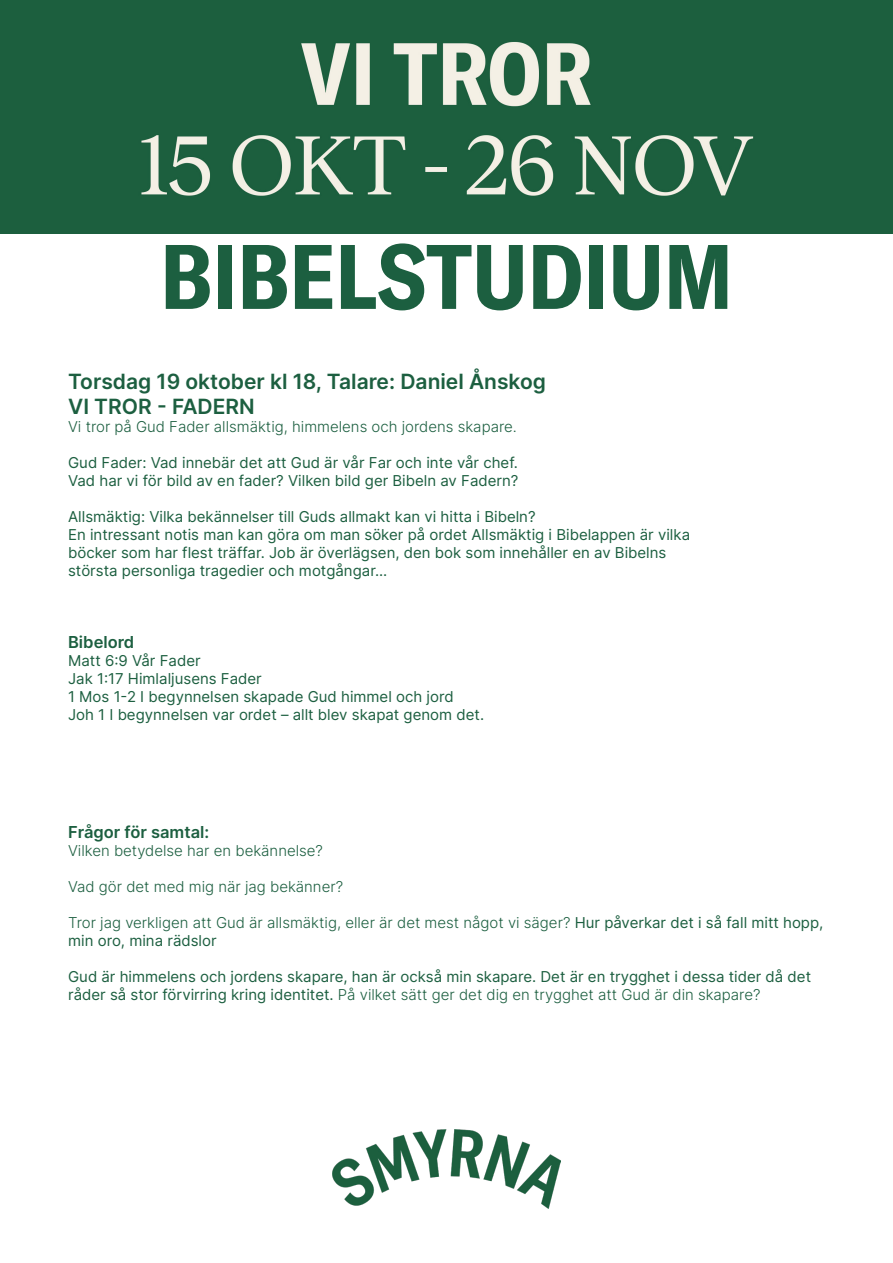
<style>
.page{position:relative;width:893px;height:1263px;background:#fff}
.page>*{position:absolute;margin:0;border:0;box-sizing:border-box;transform-origin:0 0}
.t1{font:700 condensed 90px "GT America";color:#1c5f40}
.t2{font:600 21px "Inter";color:#1c5f40}
.t3{font:600 16.5px "Inter";color:#1c5f40}
.t4{font:15px/18px "Inter";color:#1c5f40}
.t5{font:300 15px/18px "Inter";color:#1c5f40}
.s1{font-weight:400}
.s2{font-weight:300}
</style>
<div class="page">
<img style="left:332px;top:1130px;width:229px;height:79px">
<img style="left:0;top:0;width:893px;height:234px">
<p class="t1" style="left:160px;top:222px;width:574px">BIBELSTUDIUM</p>
<p class="t2" style="left:68px;top:366px;width:479px">Torsdag 19 oktober kl 18, Talare: Daniel Ånskog</p>
<p class="t2" style="left:68px;top:391px;width:188px">VI TROR - FADERN</p>
<p class="t5" style="left:68px;top:417px;width:450px">Vi tror på Gud Fader allsmäktig, himmelens och jordens skapare.</p>
<p class="t4" style="left:68px;top:453px;width:451px">Gud Fader: Vad innebär det att Gud är vår Far och inte vår chef.</p>
<p class="t4" style="left:68px;top:471px;width:452px">Vad har vi för bild av en fader? Vilken bild ger Bibeln av Fadern?</p>
<p class="t4" style="left:68px;top:507px;width:469px">Allsmäktig: Vilka bekännelser till Guds allmakt kan vi hitta i Bibeln?</p>
<p class="t4" style="left:68px;top:525px;width:623px">En intressant notis man kan göra om man söker på ordet Allsmäktig i Bibelappen är vilka</p>
<p class="t4" style="left:68px;top:543px;width:600px">böcker som har flest träffar. Job är överlägsen, den bok som innehåller en av Bibelns</p>
<p class="t4" style="left:68px;top:561px;width:321px">största personliga tragedier och motgångar...</p>
<p class="t3" style="left:68px;top:630px;width:68px">Bibelord</p>
<p class="t4" style="left:68px;top:651px;width:134px">Matt 6:9 Vår Fader</p>
<p class="t4" style="left:68px;top:669px;width:195px">Jak 1:17 Himlaljusens Fader</p>
<p class="t4" style="left:68px;top:687px;width:387px">1 Mos 1-2 I begynnelsen skapade Gud himmel och jord</p>
<p class="t4" style="left:68px;top:705px;width:417px">Joh 1 I begynnelsen var ordet – allt blev skapat genom det.</p>
<p class="t3" style="left:68px;top:819px;width:143px">Frågor för samtal:</p>
<p class="t5" style="left:68px;top:841px;width:256px">Vilken betydelse har en bekännelse?</p>
<p class="t5" style="left:68px;top:877px;width:277px">Vad gör det med mig när jag bekänner?</p>
<p class="t5" style="left:68px;top:913px;width:757px">Tror jag verkligen att Gud är allsmäktig, eller är det mest något vi säger? <span class="s1">Hur påverkar det i så fall mitt hopp, min oro, mina rädslor</span></p>
<p class="t4" style="left:68px;top:967px;width:744px">Gud är himmelens och jordens skapare, han är också min skapare. Det är en trygghet i dessa tider då det råder så stor förvirring kring identitet. <span class="s2">På vilket sätt ger det dig en trygghet att Gud är din skapare?</span></p>
</div>
